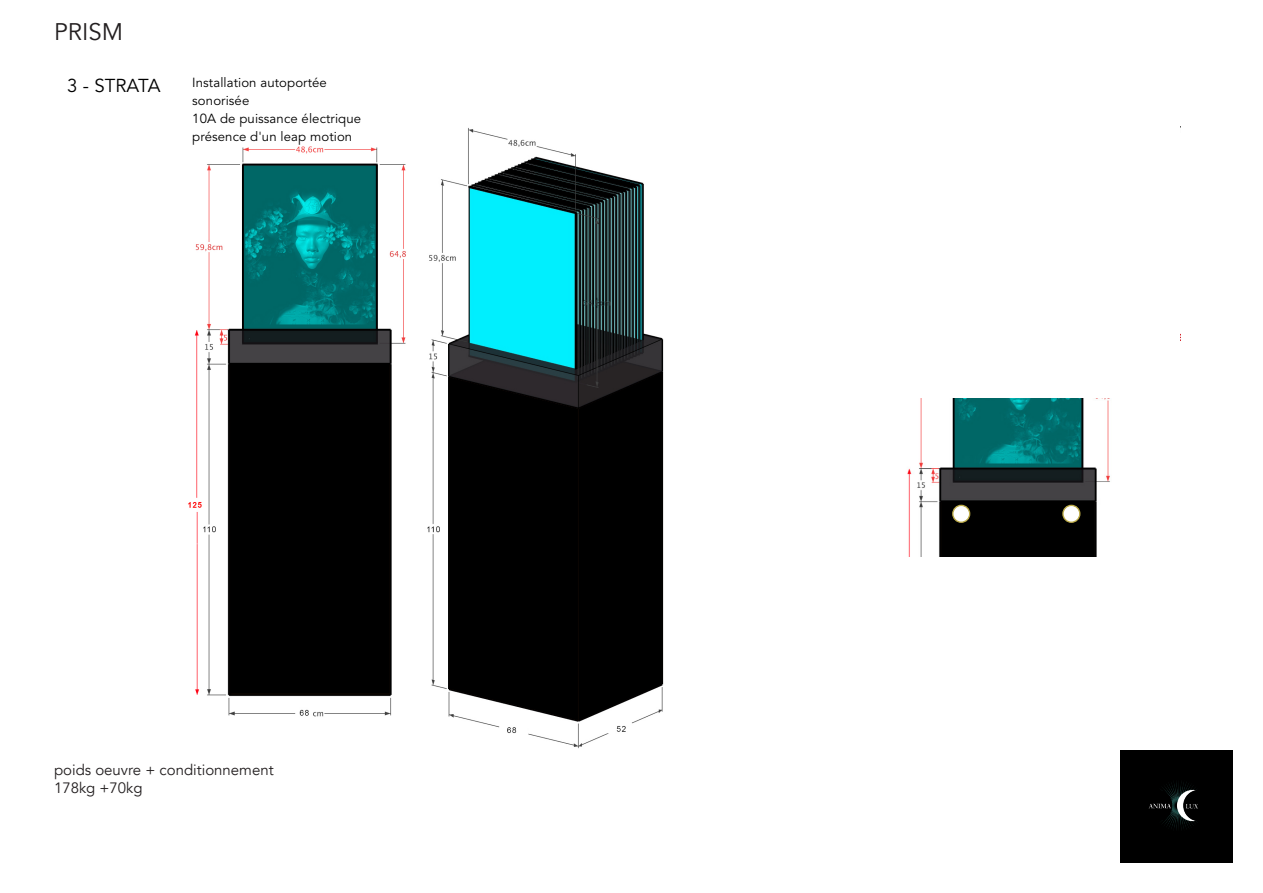
<style>
.page{position:relative;width:1263px;height:893px;background:#fff}
.page>*{position:absolute;margin:0;border:0;box-sizing:border-box;transform-origin:0 0}
.t1{font:24px "Avenir";color:#231f20}
.t2{font:18.6px "Avenir";letter-spacing:.005em;color:#000}
.t3{font:15px "Avenir";color:#231f20}
.t4{font:13.2px/18.1px "Avenir";letter-spacing:.01em;color:#000}
.t5{font:500 10.65px "Avenir";letter-spacing:.005em;color:#000}
</style>
<div class="page">
<div style="left:1120px;top:750px;width:113px;height:111px;background:#000"></div>
<img style="left:188px;top:128px;width:476px;height:620px">
<img style="left:907px;top:399px;width:203px;height:157px">
<div style="left:953px;top:505px;width:17px;height:17px;background:#fff;border-radius:50%"></div>
<div style="left:952px;top:505px;width:18px;height:18px;border:1px solid #bdac48;border-radius:50%"></div>
<div style="left:1063px;top:505px;width:17px;height:17px;background:#fff;border-radius:50%"></div>
<div style="left:1062px;top:505px;width:18px;height:18px;border:1px solid #bdac48;border-radius:50%"></div>
<svg style="left:192px;top:128px;width:170px;height:18px"></svg>
<p class="t1" style="left:54px;top:17px;width:71px">PRISM</p>
<p class="t2" style="left:67px;top:76px;width:95px">3 - STRATA</p>
<p class="t4" style="left:192px;top:74px;width:170px">Installation autoportée sonorisée<br>10A de puissance électrique présence d'un leap motion</p>
<p class="t3" style="left:54px;top:761px;width:221px">poids oeuvre + conditionnement</p>
<p class="t3" style="left:54px;top:779px;width:90px">178kg +70kg</p>
<p class="t5" style="left:84px;top:769px;width:52px">Anima Lux</p>
</div>
